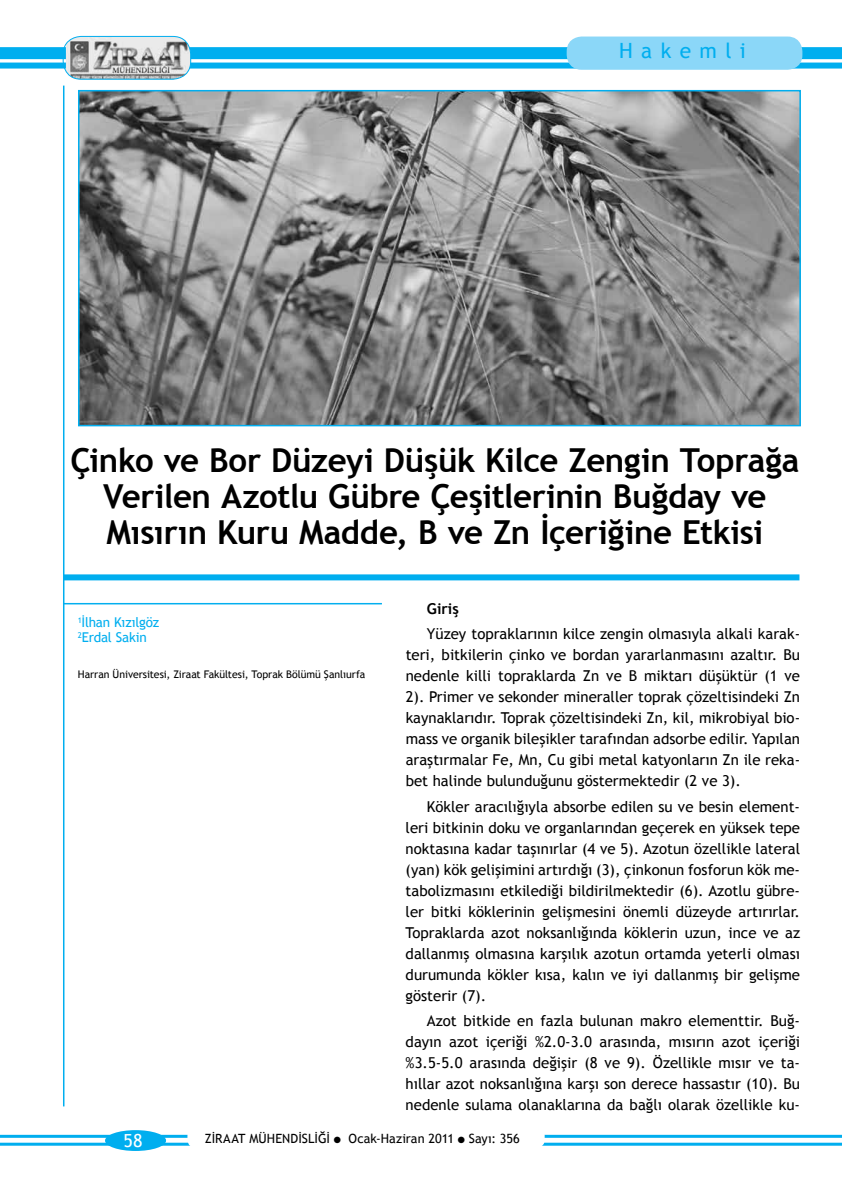
<style>
.page{position:relative;width:842px;height:1191px;background:#fff}
.page>*{position:absolute;margin:0;border:0;box-sizing:border-box;transform-origin:0 0}
.t1{font:700 33px/36px "Trebuchet MS";letter-spacing:-.01em;color:#000;text-align:center}
.t2{font:21px "Trebuchet MS";letter-spacing:.4em;color:#00aeef}
.t3{font:18px "Trebuchet MS";color:#fff}
.t4{font:15px/21px "Trebuchet MS";color:#000;text-align:justify}
.t5{font:700 15px "Trebuchet MS";color:#000}
.t6{font:13.5px/15px "Trebuchet MS";letter-spacing:-.015em;color:#00aeef}
.t7{font:12.75px "Trebuchet MS";color:#000}
.t8{font:10.5px "Trebuchet MS";letter-spacing:-.005em;color:#000}
</style>
<div class="page">
<div style="left:0;top:47px;width:842px;height:12px;background:#00aeef"></div>
<div style="left:0;top:63px;width:842px;height:6px;background:#00aeef"></div>
<img style="left:66px;top:36px;width:125px;height:43px">
<div style="left:63px;top:36px;width:128px;height:43px;border:1px solid #00aeef;border-radius:18px"></div>
<hr style="left:0;top:1142px;width:842px;height:3px;background:#00aeef">
<hr style="left:0;top:1134px;width:842px;height:3px;background:#00aeef">
<div style="left:105px;top:1130px;width:61px;height:21px;background:#00aeef;border-radius:50%"></div>
<div style="left:187px;top:1128px;width:358px;height:19px;background:#fff;border-radius:7px"></div>
<hr style="left:63px;top:86px;width:1px;height:1020px;background:#00aeef">
<img style="left:81px;top:93px;width:717px;height:330px">
<div style="left:78px;top:90px;width:723px;height:336px;border:2px solid #00aeef"></div>
<hr style="left:63px;top:603px;width:319px;height:1px;background:#00aeef">
<div style="left:567px;top:37px;width:235px;height:33px;background:#8bd7f8;border-radius:15px"></div>
<div style="left:64px;top:574px;width:735px;height:6px;background:#00aeef"></div>
<h2 class="t2" style="left:619px;top:39px;width:128px">Hakemli</h2>
<h1 class="t1" style="left:71px;top:443px;width:730px">Çinko ve Bor Düzeyi Düşük Kilce Zengin Toprağa<br>Verilen Azotlu Gübre Çeşitlerinin Buğday ve<br>Mısırın Kuru Madde, B ve Zn İçeriğine Etkisi</h1>
<p class="t6" style="left:78px;top:615px;width:83px"><sup>1</sup>İlhan Kızılgöz<br><sup>2</sup>Erdal Sakin</p>
<p class="t8" style="left:78px;top:668px;width:289px">Harran Üniversitesi, Ziraat Fakültesi, Toprak Bölümü Şanlıurfa</p>
<p class="t5" style="left:427px;top:599px;width:33px">Giriş</p>
<p class="t4" style="left:406px;top:623px;width:396px;text-indent:21px">Yüzey topraklarının kilce zengin olmasıyla alkali karak&shy;teri, bitkilerin çinko ve bordan yararlanmasını azaltır. Bu nedenle killi topraklarda Zn ve B miktarı düşüktür (1 ve 2). Primer ve sekonder mineraller toprak çözeltisindeki Zn kaynaklarıdır. Toprak çözeltisindeki Zn, kil, mikrobiyal bio&shy;mass ve organik bileşikler tarafından adsorbe edilir. Yapılan araştırmalar Fe, Mn, Cu gibi metal katyonların Zn ile reka&shy;bet halinde bulunduğunu göstermektedir (2 ve 3).</p>
<p class="t4" style="left:406px;top:796px;width:396px;text-indent:21px">Kökler aracılığıyla absorbe edilen su ve besin element&shy;leri bitkinin doku ve organlarından geçerek en yüksek tepe noktasına kadar taşınırlar (4 ve 5). Azotun özellikle lateral (yan) kök gelişimini artırdığı (3), çinkonun fosforun kök me&shy;tabolizmasını etkilediği bildirilmektedir (6). Azotlu gübre&shy;ler bitki köklerinin gelişmesini önemli düzeyde artırırlar.<br>Topraklarda azot noksanlığında köklerin uzun, ince ve az dallanmış olmasına karşılık azotun ortamda yeterli olması durumunda kökler kısa, kalın ve iyi dallanmış bir gelişme gösterir (7).</p>
<p class="t4" style="left:406px;top:1010px;width:396px;text-indent:21px">Azot bitkide en fazla bulunan makro elementtir. Buğ&shy;dayın azot içeriği %2.0-3.0 arasında, mısırın azot içeriği %3.5-5.0 arasında değişir (8 ve 9). Özellikle mısır ve ta&shy;hıllar azot noksanlığına karşı son derece hassastır (10). Bu nedenle sulama olanaklarına da bağlı olarak özellikle ku-</p>
<p class="t3" style="left:124px;top:1130px;width:20px">58</p>
<p class="t7" style="left:205px;top:1131px;width:317px">ZİRAAT MÜHENDİSLİĞİ ● Ocak-Haziran 2011 ● Sayı: 356</p>
</div>
